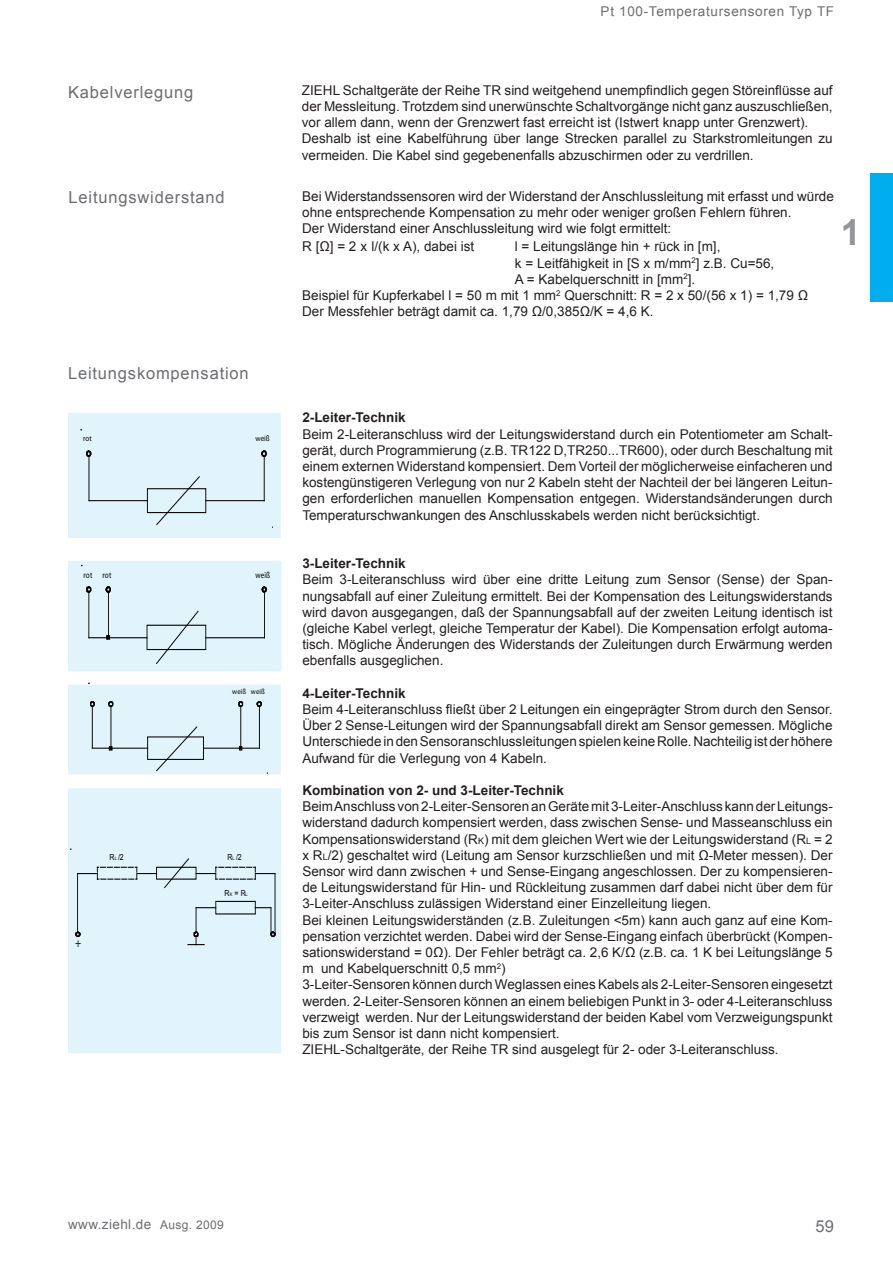
<style>
.page{position:relative;width:893px;height:1263px;background:#fff}
.page>*{position:absolute;margin:0;border:0;box-sizing:border-box;transform-origin:0 0}
.t1{font:700 36px "Arial";color:#939598}
.t2{font:16.5px "Arial";letter-spacing:.05em;color:#6c6d70}
.t3{font:13.5px/16.2px "Arial";color:#231f20;text-align:justify}
.t4{font:700 13.5px "Arial";color:#231f20}
.t5{font:13.5px "Arial";letter-spacing:.05em;color:#6c6d70}
.t6{font:13.5px "Arial";letter-spacing:.03em;color:#6c6d70}
.t7{font:12.6px "Myriad Pro";color:#000;scale:.83 1}
.t8{font:8.85px "Myriad Pro";letter-spacing:.015em;color:#000;scale:.81 1}
.t9{font:8.4px "Arial";color:#000;scale:.83 1}
.t10{font:7.95px "Myriad Pro";letter-spacing:.015em;color:#000;scale:.89 1}
.t11{font:7.5px "Myriad Pro";letter-spacing:.015em;color:#000;scale:.91 1}
.s1{font-size:4.95px}
.s2{font-size:9px}
.s3{font-size:12px}
</style>
<div class="page">
<div style="left:871px;top:174px;width:22px;height:128px;background:#00aeef"></div>
<div style="left:68px;top:685px;width:213px;height:89px;background:#e1f4fc"></div>
<div style="left:68px;top:788px;width:213px;height:265px;background:#e1f4fc"></div>
<div style="left:68px;top:413px;width:213px;height:125px;background:#e1f4fc"></div>
<div style="left:68px;top:561px;width:213px;height:110px;background:#e1f4fc"></div>
<hr style="left:77px;top:873px;width:1px;height:59px;background:#000">
<hr style="left:275px;top:873px;width:1px;height:61px;background:#000">
<svg style="left:78px;top:867px;width:79px;height:13px"></svg>
<div style="left:156px;top:867px;width:40px;height:12px;border:1px solid #000"></div>
<svg style="left:196px;top:867px;width:79px;height:13px"></svg>
<svg style="left:164px;top:858px;width:25px;height:30px"></svg>
<div style="left:215px;top:901px;width:41px;height:13px;border:1px solid #000"></div>
<svg style="left:255px;top:907px;width:21px;height:31px"></svg>
<svg style="left:75px;top:930px;width:6px;height:8px"></svg>
<svg style="left:188px;top:907px;width:28px;height:38px"></svg>
<svg style="left:156px;top:726px;width:42px;height:45px"></svg>
<hr style="left:92px;top:706px;width:1px;height:42px;background:#000">
<hr style="left:92px;top:748px;width:56px;height:1px;background:#000">
<hr style="left:204px;top:748px;width:55px;height:1px;background:#000">
<hr style="left:259px;top:706px;width:1px;height:42px;background:#000">
<div style="left:147px;top:737px;width:57px;height:23px;border:1px solid #000"></div>
<hr style="left:111px;top:706px;width:1px;height:42px;background:#000">
<hr style="left:240px;top:706px;width:1px;height:42px;background:#000">
<svg style="left:238px;top:701px;width:6px;height:6px"></svg>
<svg style="left:256px;top:701px;width:6px;height:6px"></svg>
<svg style="left:90px;top:701px;width:5px;height:7px"></svg>
<svg style="left:108px;top:701px;width:6px;height:6px"></svg>
<hr style="left:89px;top:592px;width:1px;height:46px;background:#000">
<hr style="left:89px;top:637px;width:58px;height:1px;background:#000">
<hr style="left:206px;top:637px;width:59px;height:1px;background:#000">
<hr style="left:264px;top:592px;width:1px;height:46px;background:#000">
<div style="left:147px;top:625px;width:59px;height:25px;border:1px solid #000"></div>
<hr style="left:108px;top:592px;width:1px;height:46px;background:#000">
<svg style="left:86px;top:586px;width:6px;height:7px"></svg>
<svg style="left:261px;top:586px;width:6px;height:8px"></svg>
<svg style="left:105px;top:586px;width:6px;height:7px"></svg>
<svg style="left:156px;top:610px;width:43px;height:53px"></svg>
<hr style="left:89px;top:456px;width:1px;height:45px;background:#000">
<hr style="left:89px;top:500px;width:58px;height:1px;background:#000">
<hr style="left:206px;top:500px;width:58px;height:1px;background:#000">
<hr style="left:264px;top:456px;width:1px;height:45px;background:#000">
<div style="left:147px;top:488px;width:59px;height:25px;border:1px solid #000"></div>
<svg style="left:85px;top:450px;width:7px;height:8px"></svg>
<svg style="left:261px;top:450px;width:6px;height:7px"></svg>
<svg style="left:156px;top:476px;width:44px;height:49px"></svg>
<p class="t2" style="left:68px;top:81px;width:127px">Kabelverlegung</p>
<p class="t2" style="left:69px;top:187px;width:158px">Leitungswiderstand</p>
<p class="t2" style="left:68px;top:362px;width:182px">Leitungskompensation</p>
<p class="t10" style="left:83px;top:433px;width:11px">rot</p>
<p class="t10" style="left:255px;top:433px;width:18px">weiß</p>
<p class="t8" style="left:83px;top:570px;width:36px">rot rot</p>
<p class="t8" style="left:256px;top:570px;width:20px">weiß</p>
<p class="t11" style="left:232px;top:687px;width:37px">weiß weiß</p>
<p class="t7" style="left:75px;top:935px;width:9px">+</p>
<p class="t9" style="left:110px;top:851px;width:19px">R<span class="s1">L</span> /2</p>
<p class="t9" style="left:227px;top:851px;width:19px">R<span class="s1">L</span> /2</p>
<p class="t9" style="left:224px;top:887px;width:29px">R<span class="s1">K</span> = R<span class="s1">L</span></p>
<p class="t5" style="left:601px;top:3px;width:235px">Pt 100-Temperatursensoren Typ TF</p>
<p class="t3" style="left:302px;top:82px;width:532px;text-align:left">ZIEHL Schaltgeräte der Reihe TR sind weitgehend unempfindlich gegen Störeinflüsse auf der Messleitung. Trotzdem sind unerwünschte Schaltvorgänge nicht ganz auszuschließen, vor allem dann, wenn der Grenzwert fast erreicht ist (Istwert knapp unter Grenzwert).<br>Deshalb ist eine Kabelführung über lange Strecken parallel zu Starkstromleitungen zu vermeiden. Die Kabel sind gegebenenfalls abzuschirmen oder zu verdrillen.</p>
<p class="t3" style="left:302px;top:188px;width:533px;text-align:left">Bei Widerstandssensoren wird der Widerstand der Anschlussleitung mit erfasst und würde ohne entsprechende Kompensation zu mehr oder weniger großen Fehlern führen.<br>Der Widerstand einer Anschlussleitung wird wie folgt ermittelt:</p>
<p class="t3" style="left:302px;top:239px;width:174px">R [Ω] = 2 x l/(k x A), dabei ist</p>
<p class="t3" style="left:515px;top:239px;width:207px">l = Leitungslänge hin + rück in [m],</p>
<p class="t3" style="left:515px;top:255px;width:261px">k = Leitfähigkeit in [S x m/mm<sup>2</sup>] z.B. Cu=56,</p>
<p class="t3" style="left:515px;top:271px;width:182px">A = Kabelquerschnitt in [mm<sup>2</sup>].</p>
<p class="t3" style="left:302px;top:287px;width:507px">Beispiel für Kupferkabel l = 50 m mit 1 mm<sup>2</sup> Querschnitt: R = 2 x 50/(56 x 1) = 1,79 Ω</p>
<p class="t3" style="left:302px;top:304px;width:353px">Der Messfehler beträgt damit ca. 1,79 Ω/0,385Ω/K = 4,6 K.</p>
<h1 class="t1" style="left:841px;top:208px;width:22px">1</h1>
<p class="t4" style="left:302px;top:409px;width:105px">2-Leiter-Technik</p>
<p class="t3" style="left:302px;top:426px;width:532px">Beim 2-Leiteranschluss wird der Leitungswiderstand durch ein Potentiometer am Schalt&shy;gerät, durch Programmierung (z.B. TR122 D,TR250...TR600), oder durch Beschaltung mit einem externen Widerstand kompensiert. Dem Vorteil der möglicherweise einfacheren und kostengünstigeren Verlegung von nur 2 Kabeln steht der Nachteil der bei längeren Leitun&shy;gen erforderlichen manuellen Kompensation entgegen. Widerstandsänderungen durch Temperaturschwankungen des Anschlusskabels werden nicht berücksichtigt.</p>
<p class="t4" style="left:302px;top:554px;width:105px">3-Leiter-Technik</p>
<p class="t3" style="left:302px;top:572px;width:532px">Beim 3-Leiteranschluss wird über eine dritte Leitung zum Sensor (Sense) der Span&shy;nungsabfall auf einer Zuleitung ermittelt. Bei der Kompensation des Leitungswiderstands wird davon ausgegangen, daß der Spannungsabfall auf der zweiten Leitung identisch ist (gleiche Kabel verlegt, gleiche Temperatur der Kabel). Die Kompensation erfolgt automa&shy;tisch. Mögliche Änderungen des Widerstands der Zuleitungen durch Erwärmung werden ebenfalls ausgeglichen.</p>
<p class="t4" style="left:302px;top:684px;width:105px">4-Leiter-Technik</p>
<p class="t3" style="left:302px;top:701px;width:532px">Beim 4-Leiteranschluss fließt über 2 Leitungen ein eingeprägter Strom durch den Sensor.<br>Über 2 Sense-Leitungen wird der Spannungsabfall direkt am Sensor gemessen. Mögliche Unterschiede in den Sensoranschlussleitungen spielen keine Rolle. Nachteilig ist der höhere Aufwand für die Verlegung von 4 Kabeln.</p>
<p class="t4" style="left:302px;top:781px;width:263px">Kombination von 2- und 3-Leiter-Technik</p>
<p class="t3" style="left:302px;top:798px;width:532px;text-align:left">Beim Anschluss von 2-Leiter-Sensoren an Geräte mit 3-Leiter-Anschluss kann der Leitungs&shy;widerstand dadurch kompensiert werden, dass zwischen Sense- und Masseanschluss ein Kompensationswiderstand (R<span class="s2">K</span>) mit dem gleichen Wert wie der Leitungswiderstand (R<span class="s2">L</span> = 2 x R<span class="s2">L</span>/2) geschaltet wird (Leitung am Sensor kurzschließen und mit Ω-Meter messen). Der Sensor wird dann zwischen + und Sense-Eingang angeschlossen. Der zu kompensieren&shy;de Leitungswiderstand für Hin- und Rückleitung zusammen darf dabei nicht über dem für 3-Leiter-Anschluss zulässigen Widerstand einer Einzelleitung liegen.<br>Bei kleinen Leitungswiderständen (z.B. Zuleitungen &lt;5m) kann auch ganz auf eine Kom&shy;pensation verzichtet werden. Dabei wird der Sense-Eingang einfach überbrückt (Kompen&shy;sationswiderstand = 0Ω). Der Fehler beträgt ca. 2,6 K/Ω (z.B. ca. 1 K bei Leitungslänge 5 m und Kabelquerschnitt 0,5 mm<sup>2</sup>)<br>3-Leiter-Sensoren können durch Weglassen eines Kabels als 2-Leiter-Sensoren eingesetzt werden. 2-Leiter-Sensoren können an einem beliebigen Punkt in 3- oder 4-Leiteranschluss verzweigt werden. Nur der Leitungswiderstand der beiden Kabel vom Verzweigungspunkt bis zum Sensor ist dann nicht kompensiert.<br>ZIEHL-Schaltgeräte, der Reihe TR sind ausgelegt für 2- oder 3-Leiteranschluss.</p>
<p class="t6" style="left:68px;top:1215px;width:157px">www.ziehl.de <span class="s3">Ausg. 2009</span></p>
<p class="t2" style="left:815px;top:1215px;width:20px">59</p>
</div>
